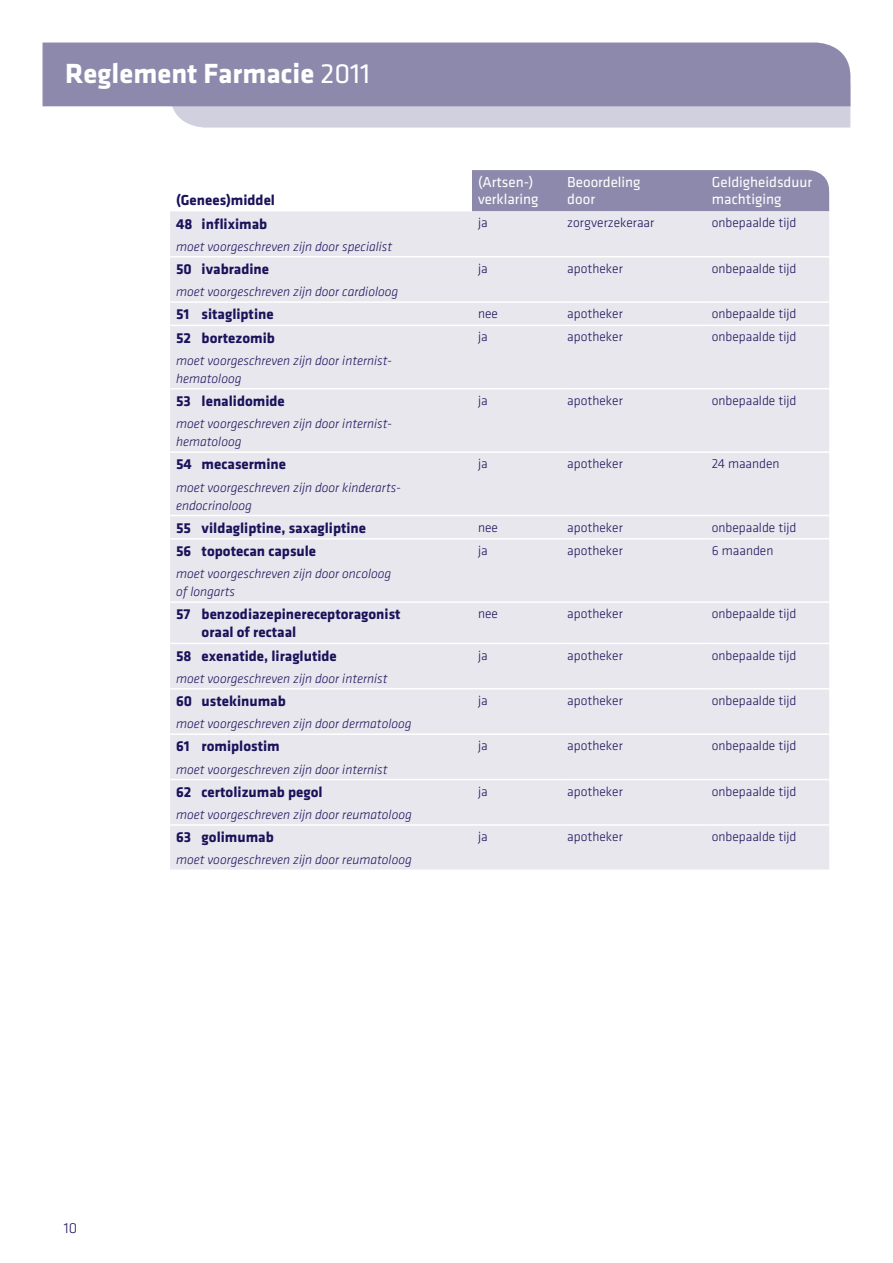
<style>
.page{position:relative;width:893px;height:1263px;background:#fff}
.page>*{position:absolute;margin:0;border:0;box-sizing:border-box;transform-origin:0 0}
.t1{font:700 28.8px "Agis Klavika";color:#fff}
.t2{font:700 15px/18px "Agis Klavika";color:#1a125a}
.t3{font:15px/16.5px "Agis Klavika";color:#fff}
.t4{font:300 15px "Agis Klavika";color:#1a125a}
.t5{font:italic 300 13.5px/18px "Agis Klavika";color:#1a125a}
.t6{font:300 13.5px "Agis Klavika";color:#1a125a}
.s1{font-weight:400}
</style>
<div class="page">
<svg style="left:170px;top:106px;width:680px;height:22px;background:#d1d0de"></svg>
<div style="left:43px;top:43px;width:807px;height:63px;background:#8d89ac"></div>
<div style="left:170px;top:211px;width:659px;height:658px;background:#e8e7ee"></div>
<hr style="left:170px;top:256px;width:302px;height:1px;background:#fff">
<hr style="left:472px;top:256px;width:89px;height:1px;background:#fff">
<hr style="left:561px;top:256px;width:145px;height:1px;background:#fff">
<hr style="left:706px;top:256px;width:123px;height:1px;background:#fff">
<hr style="left:170px;top:301px;width:302px;height:2px;background:#fff">
<hr style="left:472px;top:301px;width:89px;height:2px;background:#fff">
<hr style="left:561px;top:301px;width:145px;height:2px;background:#fff">
<hr style="left:706px;top:301px;width:123px;height:2px;background:#fff">
<hr style="left:170px;top:325px;width:302px;height:1px;background:#fff">
<hr style="left:472px;top:325px;width:89px;height:1px;background:#fff">
<hr style="left:561px;top:325px;width:145px;height:1px;background:#fff">
<hr style="left:706px;top:325px;width:123px;height:1px;background:#fff">
<hr style="left:170px;top:388px;width:302px;height:1px;background:#fff">
<hr style="left:472px;top:388px;width:89px;height:1px;background:#fff">
<hr style="left:561px;top:388px;width:145px;height:1px;background:#fff">
<hr style="left:706px;top:388px;width:123px;height:1px;background:#fff">
<hr style="left:170px;top:451px;width:302px;height:2px;background:#fff">
<hr style="left:472px;top:451px;width:89px;height:2px;background:#fff">
<hr style="left:561px;top:451px;width:145px;height:2px;background:#fff">
<hr style="left:706px;top:451px;width:123px;height:2px;background:#fff">
<hr style="left:170px;top:515px;width:302px;height:1px;background:#fff">
<hr style="left:472px;top:515px;width:89px;height:1px;background:#fff">
<hr style="left:561px;top:515px;width:145px;height:1px;background:#fff">
<hr style="left:706px;top:515px;width:123px;height:1px;background:#fff">
<hr style="left:170px;top:538px;width:302px;height:1px;background:#fff">
<hr style="left:472px;top:538px;width:89px;height:1px;background:#fff">
<hr style="left:561px;top:538px;width:145px;height:1px;background:#fff">
<hr style="left:706px;top:538px;width:123px;height:1px;background:#fff">
<hr style="left:170px;top:601px;width:302px;height:2px;background:#fff">
<hr style="left:472px;top:601px;width:89px;height:2px;background:#fff">
<hr style="left:561px;top:601px;width:145px;height:2px;background:#fff">
<hr style="left:706px;top:601px;width:123px;height:2px;background:#fff">
<hr style="left:170px;top:643px;width:302px;height:1px;background:#fff">
<hr style="left:472px;top:643px;width:89px;height:1px;background:#fff">
<hr style="left:561px;top:643px;width:145px;height:1px;background:#fff">
<hr style="left:706px;top:643px;width:123px;height:1px;background:#fff">
<hr style="left:170px;top:688px;width:302px;height:1px;background:#fff">
<hr style="left:472px;top:688px;width:89px;height:1px;background:#fff">
<hr style="left:561px;top:688px;width:145px;height:1px;background:#fff">
<hr style="left:706px;top:688px;width:123px;height:1px;background:#fff">
<hr style="left:170px;top:733px;width:302px;height:2px;background:#fff">
<hr style="left:472px;top:733px;width:89px;height:2px;background:#fff">
<hr style="left:561px;top:733px;width:145px;height:2px;background:#fff">
<hr style="left:706px;top:733px;width:123px;height:2px;background:#fff">
<hr style="left:170px;top:779px;width:302px;height:1px;background:#fff">
<hr style="left:472px;top:779px;width:89px;height:1px;background:#fff">
<hr style="left:561px;top:779px;width:145px;height:1px;background:#fff">
<hr style="left:706px;top:779px;width:123px;height:1px;background:#fff">
<hr style="left:170px;top:824px;width:302px;height:2px;background:#fff">
<hr style="left:472px;top:824px;width:89px;height:2px;background:#fff">
<hr style="left:561px;top:824px;width:145px;height:2px;background:#fff">
<hr style="left:706px;top:824px;width:123px;height:2px;background:#fff">
<div style="left:472px;top:170px;width:358px;height:41px;background:#8d89ac"></div>
<h1 class="t1" style="left:65px;top:52px;width:307px">Reglement Farmacie <span class="s1">2011</span></h1>
<p class="t2" style="left:176px;top:191px;width:100px">(Genees)middel</p>
<p class="t3" style="left:478px;top:174px;width:62px">(Artsen-) verklaring</p>
<p class="t3" style="left:567px;top:174px;width:75px">Beoordeling door</p>
<p class="t3" style="left:712px;top:174px;width:102px">Geldigheidsduur machtiging</p>
<p class="t2" style="left:176px;top:214px;width:93px">48 infliximab</p>
<p class="t6" style="left:478px;top:215px;width:11px">ja</p>
<p class="t6" style="left:567px;top:215px;width:89px">zorgverzekeraar</p>
<p class="t6" style="left:712px;top:215px;width:86px">onbepaalde tijd</p>
<p class="t5" style="left:176px;top:237px;width:218px">moet voorgeschreven zijn door specialist</p>
<p class="t2" style="left:176px;top:259px;width:95px">50 ivabradine</p>
<p class="t6" style="left:478px;top:260px;width:11px">ja</p>
<p class="t6" style="left:567px;top:260px;width:57px">apotheker</p>
<p class="t6" style="left:712px;top:260px;width:86px">onbepaalde tijd</p>
<p class="t5" style="left:176px;top:282px;width:224px">moet voorgeschreven zijn door cardioloog</p>
<p class="t2" style="left:176px;top:305px;width:99px">51 sitagliptine</p>
<p class="t6" style="left:478px;top:306px;width:21px">nee</p>
<p class="t6" style="left:567px;top:306px;width:57px">apotheker</p>
<p class="t6" style="left:712px;top:306px;width:86px">onbepaalde tijd</p>
<p class="t2" style="left:176px;top:328px;width:100px">52 bortezomib</p>
<p class="t6" style="left:478px;top:329px;width:11px">ja</p>
<p class="t6" style="left:567px;top:329px;width:57px">apotheker</p>
<p class="t6" style="left:712px;top:329px;width:86px">onbepaalde tijd</p>
<p class="t5" style="left:176px;top:351px;width:218px">moet voorgeschreven zijn door internist&shy;hematoloog</p>
<p class="t2" style="left:176px;top:391px;width:110px">53 lenalidomide</p>
<p class="t6" style="left:478px;top:392px;width:11px">ja</p>
<p class="t6" style="left:567px;top:392px;width:57px">apotheker</p>
<p class="t6" style="left:712px;top:392px;width:86px">onbepaalde tijd</p>
<p class="t5" style="left:176px;top:414px;width:218px">moet voorgeschreven zijn door internist&shy;hematoloog</p>
<p class="t2" style="left:176px;top:455px;width:112px">54 mecasermine</p>
<p class="t6" style="left:478px;top:456px;width:11px">ja</p>
<p class="t6" style="left:567px;top:456px;width:57px">apotheker</p>
<p class="t6" style="left:712px;top:456px;width:69px">24 maanden</p>
<p class="t5" style="left:176px;top:478px;width:227px">moet voorgeschreven zijn door kinderarts&shy;endocrinoloog</p>
<p class="t2" style="left:176px;top:518px;width:192px">55 vildagliptine, saxagliptine</p>
<p class="t6" style="left:478px;top:519px;width:21px">nee</p>
<p class="t6" style="left:567px;top:519px;width:57px">apotheker</p>
<p class="t6" style="left:712px;top:519px;width:86px">onbepaalde tijd</p>
<p class="t2" style="left:176px;top:541px;width:142px">56 topotecan capsule</p>
<p class="t6" style="left:478px;top:542px;width:11px">ja</p>
<p class="t6" style="left:567px;top:542px;width:57px">apotheker</p>
<p class="t6" style="left:712px;top:542px;width:63px">6 maanden</p>
<p class="t5" style="left:176px;top:564px;width:217px">moet voorgeschreven zijn door oncoloog of longarts</p>
<p class="t2" style="left:202px;top:605px;width:201px;text-indent:-26px">57 benzodiazepinereceptoragonist oraal of rectaal</p>
<p class="t6" style="left:478px;top:606px;width:21px">nee</p>
<p class="t6" style="left:567px;top:606px;width:57px">apotheker</p>
<p class="t6" style="left:712px;top:606px;width:86px">onbepaalde tijd</p>
<p class="t2" style="left:176px;top:646px;width:162px">58 exenatide, liraglutide</p>
<p class="t6" style="left:478px;top:647px;width:11px">ja</p>
<p class="t6" style="left:567px;top:647px;width:57px">apotheker</p>
<p class="t6" style="left:712px;top:647px;width:86px">onbepaalde tijd</p>
<p class="t5" style="left:176px;top:669px;width:213px">moet voorgeschreven zijn door internist</p>
<p class="t2" style="left:176px;top:691px;width:111px">60 ustekinumab</p>
<p class="t6" style="left:478px;top:692px;width:11px">ja</p>
<p class="t6" style="left:567px;top:692px;width:57px">apotheker</p>
<p class="t6" style="left:712px;top:692px;width:86px">onbepaalde tijd</p>
<p class="t5" style="left:176px;top:714px;width:237px">moet voorgeschreven zijn door dermatoloog</p>
<p class="t2" style="left:176px;top:737px;width:105px">61 romiplostim</p>
<p class="t6" style="left:478px;top:738px;width:11px">ja</p>
<p class="t6" style="left:567px;top:738px;width:57px">apotheker</p>
<p class="t6" style="left:712px;top:738px;width:86px">onbepaalde tijd</p>
<p class="t5" style="left:176px;top:760px;width:213px">moet voorgeschreven zijn door internist</p>
<p class="t2" style="left:176px;top:782px;width:148px">62 certolizumab pegol</p>
<p class="t6" style="left:478px;top:783px;width:11px">ja</p>
<p class="t6" style="left:567px;top:783px;width:57px">apotheker</p>
<p class="t6" style="left:712px;top:783px;width:86px">onbepaalde tijd</p>
<p class="t5" style="left:176px;top:805px;width:237px">moet voorgeschreven zijn door reumatoloog</p>
<p class="t2" style="left:176px;top:827px;width:99px">63 golimumab</p>
<p class="t6" style="left:478px;top:828px;width:11px">ja</p>
<p class="t6" style="left:567px;top:828px;width:57px">apotheker</p>
<p class="t6" style="left:712px;top:828px;width:86px">onbepaalde tijd</p>
<p class="t5" style="left:176px;top:851px;width:237px">moet voorgeschreven zijn door reumatoloog</p>
<p class="t4" style="left:64px;top:1219px;width:15px">10</p>
</div>
